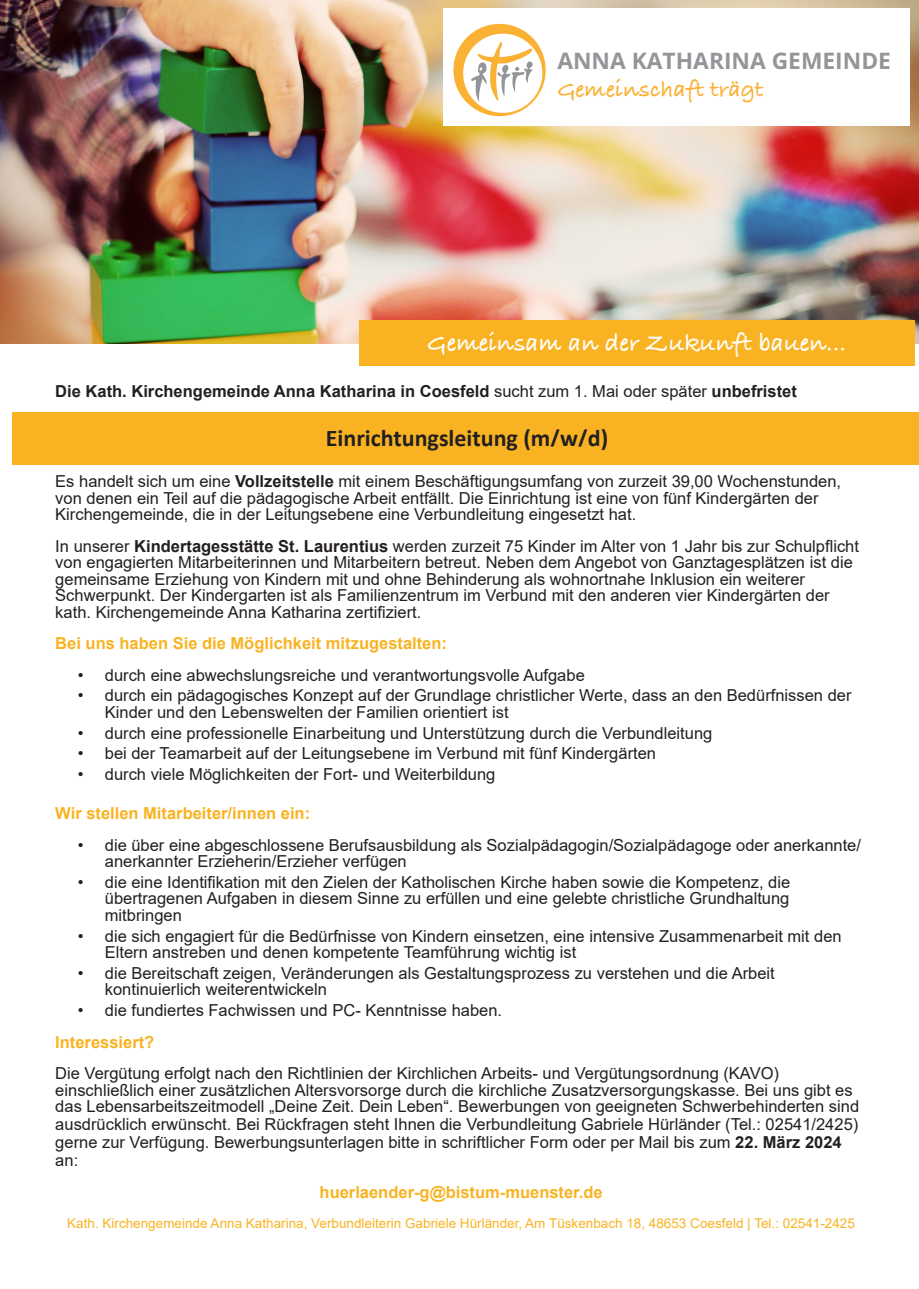
<style>
.page{position:relative;width:919px;height:1289px;background:#fff}
.page>*{position:absolute;margin:0;border:0;box-sizing:border-box;transform-origin:0 0}
.t1{font:25.5px "Bradley Hand ITCTT Bold";color:#fff}
.t2{font:700 24.15px "Bradley Hand ITCTT";color:#fbb133}
.t3{font:700 24px "Calibri";color:#231f20}
.t4{font:700 22.8px "Open Sans";color:#939598}
.t5{font:16.5px/16.5px "Arial";color:#231f20}
.t6{font:700 16.5px "Arial";color:#f9b322}
.t7{font:700 16.5px "Arial";color:#231f20}
.t8{font:13.5px "Arial";color:#f9b322}
.s1{font-weight:400}
.s2{font-weight:700}
</style>
<div class="page">
<img style="left:0;top:0;width:918px;height:343px">
<div style="left:359px;top:320px;width:555px;height:45px;background:#f9b322"></div>
<svg style="left:443px;top:9px;width:467px;height:117px"></svg>
<svg style="left:453px;top:24px;width:92px;height:92px"></svg>
<div style="left:13px;top:412px;width:905px;height:53px;background:#f9b322"></div>
<h3 class="t4" style="left:557px;top:45px;width:335px">ANNA KATHARINA GEMEINDE</h3>
<h2 class="t2" style="left:557px;top:71px;width:208px">Gemeinschaft trägt</h2>
<h1 class="t1" style="left:427px;top:328px;width:421px">Gemeinsam an der Zukunft bauen...</h1>
<p class="t7" style="left:55px;top:379px;width:743px">Die Kath. Kirchengemeinde Anna Katharina in Coesfeld <span class="s1">sucht zum 1. Mai oder später</span> unbefristet</p>
<h3 class="t3" style="left:326px;top:421px;width:284px">Einrichtungsleitung (m/w/d)</h3>
<p class="t5" style="left:55px;top:473px;width:787px">Es handelt sich um eine <span class="s2">Vollzeitstelle</span> mit einem Beschäftigungsumfang von zurzeit 39,00 Wochenstunden, von denen ein Teil auf die pädagogische Arbeit entfällt. Die Einrichtung ist eine von fünf Kindergärten der<br>Kirchengemeinde, die in der Leitungsebene eine Verbundleitung eingesetzt hat.</p>
<p class="t5" style="left:55px;top:537px;width:805px">In unserer <span class="s2">Kindertagesstätte St. Laurentius</span> werden zurzeit 75 Kinder im Alter von 1 Jahr bis zur Schulpflicht von engagierten Mitarbeiterinnen und Mitarbeitern betreut. Neben dem Angebot von Ganztagesplätzen ist die gemeinsame Erziehung von Kindern mit und ohne Behinderung als wohnortnahe Inklusion ein weiterer Schwerpunkt. Der Kindergarten ist als Familienzentrum im Verbund mit den anderen vier Kindergärten der kath. Kirchengemeinde Anna Katharina zertifiziert.</p>
<p class="t6" style="left:55px;top:631px;width:393px">Bei uns haben Sie die Möglichkeit mitzugestalten:</p>
<p class="t5" style="left:78px;top:666px;width:508px">• durch eine abwechslungsreiche und verantwortungsvolle Aufgabe</p>
<p class="t5" style="left:105px;top:687px;width:748px;text-indent:-27px">• durch ein pädagogisches Konzept auf der Grundlage christlicher Werte, dass an den Bedürfnissen der<br>Kinder und den Lebenswelten der Familien orientiert ist</p>
<p class="t5" style="left:78px;top:724px;width:636px">• durch eine professionelle Einarbeitung und Unterstützung durch die Verbundleitung</p>
<p class="t5" style="left:78px;top:745px;width:579px">• bei der Teamarbeit auf der Leitungsebene im Verbund mit fünf Kindergärten</p>
<p class="t5" style="left:78px;top:766px;width:419px">• durch viele Möglichkeiten der Fort- und Weiterbildung</p>
<p class="t6" style="left:55px;top:801px;width:256px">Wir stellen Mitarbeiter/innen ein:</p>
<p class="t5" style="left:105px;top:836px;width:757px;text-indent:-27px">• die über eine abgeschlossene Berufsausbildung als Sozialpädagogin/Sozialpädagoge oder anerkannte/ anerkannter Erzieherin/Erzieher verfügen</p>
<p class="t5" style="left:105px;top:873px;width:687px;text-align:justify;text-indent:-27px">• die eine Identifikation mit den Zielen der Katholischen Kirche haben sowie die Kompetenz, die übertragenen Aufgaben in diesem Sinne zu erfüllen und eine gelebte christliche Grundhaltung mitbringen</p>
<p class="t5" style="left:105px;top:927px;width:738px;text-indent:-27px">• die sich engagiert für die Bedürfnisse von Kindern einsetzen, eine intensive Zusammenarbeit mit den<br>Eltern anstreben und denen kompetente Teamführung wichtig ist</p>
<p class="t5" style="left:105px;top:964px;width:671px;text-indent:-27px">• die Bereitschaft zeigen, Veränderungen als Gestaltungsprozess zu verstehen und die Arbeit kontinuierlich weiterentwickeln</p>
<p class="t5" style="left:78px;top:1001px;width:426px">• die fundiertes Fachwissen und PC- Kenntnisse haben.</p>
<p class="t6" style="left:55px;top:1030px;width:101px">Interessiert?</p>
<p class="t5" style="left:55px;top:1064px;width:805px">Die Vergütung erfolgt nach den Richtlinien der Kirchlichen Arbeits- und Vergütungsordnung (KAVO) einschließlich einer zusätzlichen Altersvorsorge durch die kirchliche Zusatzversorgungskasse. Bei uns gibt es das Lebensarbeitszeitmodell „Deine Zeit. Dein Leben“. Bewerbungen von geeigneten Schwerbehinderten sind</p>
<p class="t5" style="left:55px;top:1115px;width:804px;line-height:18px">ausdrücklich erwünscht. Bei Rückfragen steht Ihnen die Verbundleitung Gabriele Hürländer (Tel.: 02541/2425) gerne zur Verfügung. Bewerbungsunterlagen bitte in schriftlicher Form oder per Mail bis zum <span class="s2">22. März 2024 </span>an:</p>
<p class="t6" style="left:319px;top:1180px;width:284px">huerlaender-g@bistum-muenster.de</p>
<p class="t8" style="left:67px;top:1213px;width:789px">Kath. Kirchengemeinde Anna Katharina, Verbundleiterin Gabriele Hürländer, Am Tüskenbach 18, 48653 Coesfeld | Tel.: 02541-2425</p>
</div>
